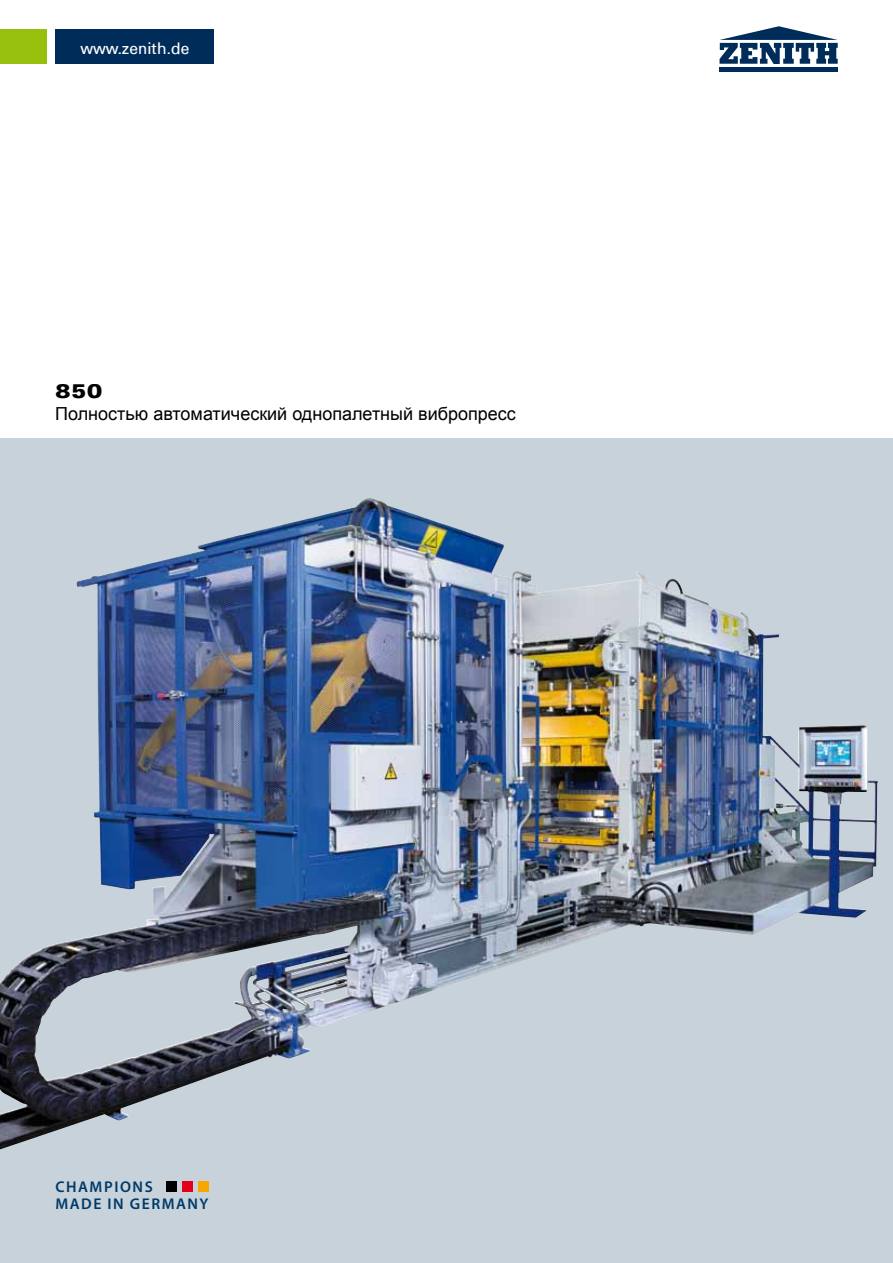
<style>
.page{position:relative;width:893px;height:1263px;background:#fff}
.page>*{position:absolute;margin:0;border:0;box-sizing:border-box;transform-origin:0 0}
.t1{font:900 19.5px "Univers Extended BQ";color:#000}
.t2{font:18px "Arial";color:#000}
.t3{font:16.5px "Univers BQ";color:#fff}
.t4{font:600 15.6px/17.1px "Myriad Pro";letter-spacing:.1em;color:#003967}
</style>
<div class="page">
<div style="left:719px;top:67px;width:119px;height:5px;background:#002c5a"></div>
<svg style="left:719px;top:26px;width:119px;height:38px"></svg>
<img style="left:0;top:438px;width:893px;height:825px">
<div style="left:167px;top:1181px;width:10px;height:10px;background:#000"></div>
<div style="left:182px;top:1181px;width:11px;height:10px;background:#e2001a"></div>
<div style="left:198px;top:1181px;width:11px;height:10px;background:#f7a800"></div>
<div style="left:0;top:30px;width:47px;height:34px;background:#97bf0d"></div>
<div style="left:55px;top:30px;width:159px;height:34px;background:#002c5a"></div>
<img style="left:0;top:498px;width:370px;height:651px">
<p class="t3" style="left:80px;top:39px;width:110px">www.zenith.de</p>
<p class="t1" style="left:55px;top:381px;width:49px">850</p>
<p class="t2" style="left:55px;top:402px;width:462px">Полностью автоматический однопалетный вибропресс</p>
<p class="t4" style="left:55px;top:1178px;width:155px">CHAMPIONS<br>MADE IN GERMANY</p>
</div>
